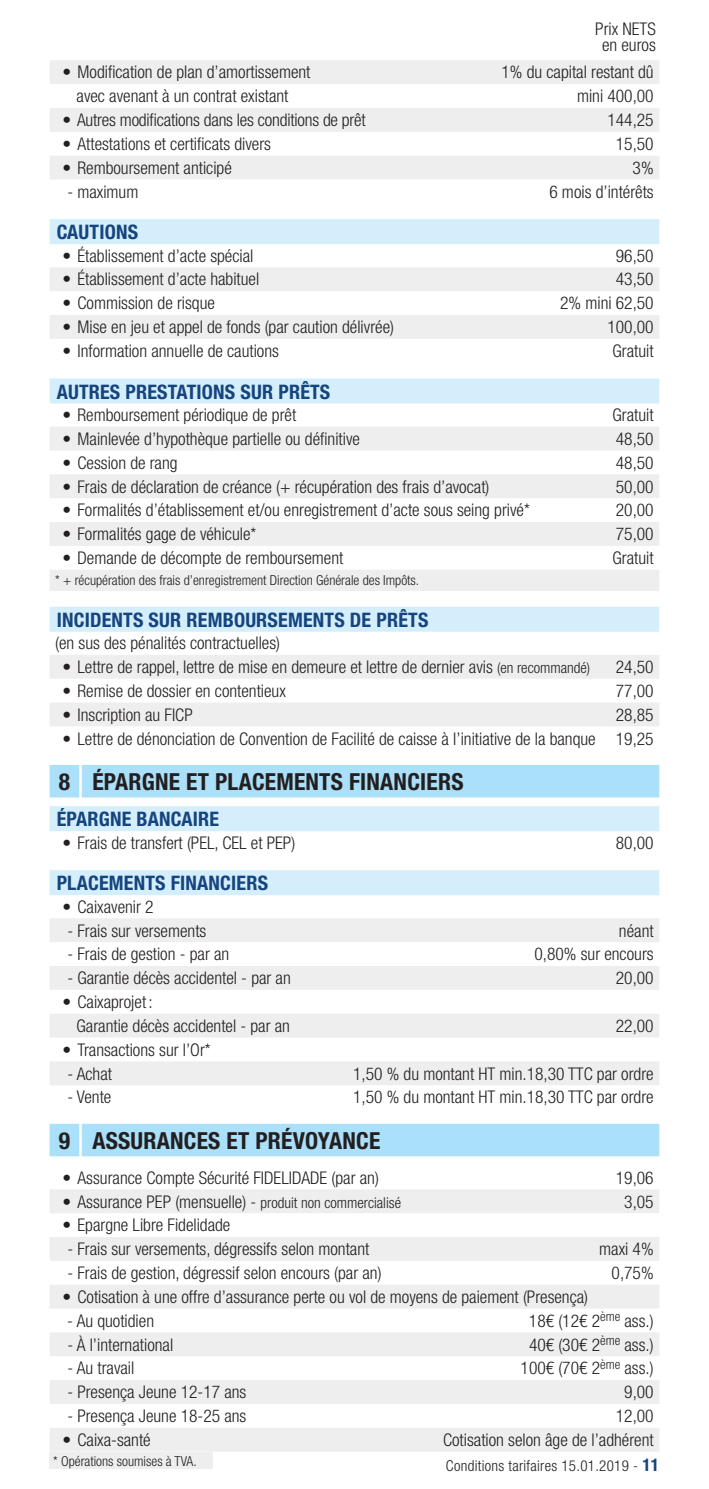
<style>
.page{position:relative;width:709px;height:1489px;background:#fff}
.page>*{position:absolute;margin:0;border:0;box-sizing:border-box;transform-origin:0 0}
.t1{font:700 condensed 23.5px "Helvetica Neue LT Std";letter-spacing:.01em;color:#231f20}
.t2{font:700 condensed 20px "Helvetica Neue LT Std";letter-spacing:.01em;color:#16447f}
.t3{font:300 condensed 17.5px/16.2px "Helvetica Neue LT Std";color:#231f20;text-align:center}
.t4{font:300 condensed 15px "Helvetica Neue LT Std";letter-spacing:.02em;color:#231f20}
.t5{font:300 condensed 13.75px "Helvetica Neue LT Std";color:#231f20}
.s1{font-size:15px}
.s2{font-weight:700;font-size:17.5px;color:#16447f}
</style>
<div class="page">
<div style="left:50px;top:1451px;width:163px;height:17px;background:#eeeeef"></div>
<svg style="left:50px;top:60px;width:609px;height:119px;fill:#eeeeef"></svg>
<div style="left:50px;top:219px;width:609px;height:25px;background:#d4effb"></div>
<svg style="left:50px;top:267px;width:609px;height:72px;fill:#eeeeef"></svg>
<div style="left:50px;top:378px;width:609px;height:25px;background:#d4effb"></div>
<svg style="left:50px;top:427px;width:609px;height:164px;fill:#eeeeef"></svg>
<div style="left:50px;top:606px;width:609px;height:25px;background:#d4effb"></div>
<svg style="left:50px;top:655px;width:609px;height:71px;fill:#eeeeef"></svg>
<div style="left:50px;top:765px;width:29px;height:32px;background:#aae0f9"></div>
<div style="left:82px;top:765px;width:577px;height:32px;background:#aae0f9"></div>
<div style="left:50px;top:806px;width:609px;height:25px;background:#d4effb"></div>
<div style="left:50px;top:870px;width:609px;height:25px;background:#d4effb"></div>
<svg style="left:50px;top:918px;width:609px;height:119px;fill:#eeeeef"></svg>
<div style="left:50px;top:1061px;width:609px;height:24px;background:#eeeeef"></div>
<div style="left:50px;top:1123px;width:29px;height:33px;background:#aae0f9"></div>
<div style="left:82px;top:1123px;width:577px;height:33px;background:#aae0f9"></div>
<svg style="left:50px;top:1189px;width:609px;height:214px;fill:#eeeeef"></svg>
<div style="left:50px;top:1428px;width:609px;height:23px;background:#eeeeef"></div>
<p class="t3" style="left:595px;top:21px;width:62px">Prix NETS en euros</p>
<p class="t3" style="left:62px;top:64px;width:250px">• Modification de plan d’amortissement</p>
<p class="t3" style="left:501px;top:64px;width:154px">1% du capital restant dû</p>
<p class="t3" style="left:77px;top:88px;width:213px">avec avenant à un contrat existant</p>
<p class="t3" style="left:577px;top:88px;width:78px">mini 400,00</p>
<p class="t3" style="left:62px;top:112px;width:305px">• Autres modifications dans les conditions de prêt</p>
<p class="t3" style="left:607px;top:112px;width:48px">144,25</p>
<p class="t3" style="left:62px;top:135px;width:210px">• Attestations et certificats divers</p>
<p class="t3" style="left:616px;top:135px;width:39px">15,50</p>
<p class="t3" style="left:62px;top:159px;width:171px">• Remboursement anticipé</p>
<p class="t3" style="left:632px;top:159px;width:23px">3%</p>
<p class="t3" style="left:67px;top:183px;width:72px">- maximum</p>
<p class="t3" style="left:549px;top:183px;width:106px">6 mois d’intérêts</p>
<p class="t2" style="left:57px;top:220px;width:81px">CAUTIONS</p>
<p class="t3" style="left:62px;top:247px;width:192px">• Établissement d’acte spécial</p>
<p class="t3" style="left:616px;top:247px;width:39px">96,50</p>
<p class="t3" style="left:62px;top:271px;width:198px">• Établissement d’acte habituel</p>
<p class="t3" style="left:616px;top:271px;width:39px">43,50</p>
<p class="t3" style="left:62px;top:295px;width:154px">• Commission de risque</p>
<p class="t3" style="left:560px;top:295px;width:95px">2% mini 62,50</p>
<p class="t3" style="left:62px;top:319px;width:333px">• Mise en jeu et appel de fonds (par caution délivrée)</p>
<p class="t3" style="left:607px;top:319px;width:48px">100,00</p>
<p class="t3" style="left:62px;top:342px;width:218px">• Information annuelle de cautions</p>
<p class="t3" style="left:612px;top:342px;width:43px">Gratuit</p>
<p class="t2" style="left:57px;top:379px;width:274px">AUTRES PRESTATIONS SUR PRÊTS</p>
<p class="t3" style="left:62px;top:406px;width:235px">• Remboursement périodique de prêt</p>
<p class="t3" style="left:612px;top:406px;width:43px">Gratuit</p>
<p class="t3" style="left:62px;top:430px;width:299px">• Mainlevée d’hypothèque partielle ou définitive</p>
<p class="t3" style="left:616px;top:430px;width:39px">48,50</p>
<p class="t3" style="left:62px;top:454px;width:117px">• Cession de rang</p>
<p class="t3" style="left:616px;top:454px;width:39px">48,50</p>
<p class="t3" style="left:62px;top:478px;width:428px">• Frais de déclaration de créance (+ récupération des frais d’avocat)</p>
<p class="t3" style="left:616px;top:478px;width:39px">50,00</p>
<p class="t3" style="left:62px;top:502px;width:469px">• Formalités d’établissement et/ou enregistrement d’acte sous seing privé*</p>
<p class="t3" style="left:616px;top:502px;width:39px">20,00</p>
<p class="t3" style="left:62px;top:525px;width:195px">• Formalités gage de véhicule*</p>
<p class="t3" style="left:616px;top:525px;width:39px">75,00</p>
<p class="t3" style="left:62px;top:549px;width:282px">• Demande de décompte de remboursement</p>
<p class="t3" style="left:612px;top:549px;width:43px">Gratuit</p>
<p class="t5" style="left:55px;top:572px;width:365px">* + récupération des frais d’enregistrement Direction Générale des Impôts.</p>
<p class="t2" style="left:57px;top:607px;width:372px">INCIDENTS SUR REMBOURSEMENTS DE PRÊTS</p>
<p class="t3" style="left:55px;top:634px;width:226px">(en sus des pénalités contractuelles)</p>
<p class="t3" style="left:62px;top:658px;width:529px">• Lettre de rappel, lettre de mise en demeure et lettre de dernier avis <span class="s1">(en recommandé)</span></p>
<p class="t3" style="left:616px;top:658px;width:39px">24,50</p>
<p class="t3" style="left:62px;top:682px;width:225px">• Remise de dossier en contentieux</p>
<p class="t3" style="left:616px;top:682px;width:39px">77,00</p>
<p class="t3" style="left:62px;top:706px;width:132px">• Inscription au FICP</p>
<p class="t3" style="left:616px;top:706px;width:39px">28,85</p>
<p class="t3" style="left:62px;top:730px;width:593px">• Lettre de dénonciation de Convention de Facilité de caisse à l’initiative de la banque 19,25</p>
<h1 class="t1" style="left:59px;top:767px;width:404px">8 ÉPARGNE ET PLACEMENTS FINANCIERS</h1>
<p class="t2" style="left:57px;top:807px;width:164px">ÉPARGNE BANCAIRE</p>
<p class="t3" style="left:62px;top:834px;width:234px">• Frais de transfert (PEL, CEL et PEP)</p>
<p class="t3" style="left:616px;top:834px;width:39px">80,00</p>
<p class="t2" style="left:57px;top:871px;width:211px">PLACEMENTS FINANCIERS</p>
<p class="t3" style="left:62px;top:898px;width:93px">• Caixavenir 2</p>
<p class="t3" style="left:67px;top:922px;width:140px">- Frais sur versements</p>
<p class="t3" style="left:619px;top:922px;width:36px">néant</p>
<p class="t3" style="left:67px;top:945px;width:163px">- Frais de gestion - par an</p>
<p class="t3" style="left:534px;top:945px;width:121px">0,80% sur encours</p>
<p class="t3" style="left:67px;top:969px;width:225px">- Garantie décès accidentel - par an</p>
<p class="t3" style="left:616px;top:969px;width:39px">20,00</p>
<p class="t3" style="left:77px;top:989px;width:215px;line-height:23.8px;text-align:left;text-indent:-14px">• Caixaprojet :<br>Garantie décès accidentel - par an</p>
<p class="t3" style="left:616px;top:1017px;width:39px">22,00</p>
<p class="t3" style="left:62px;top:1041px;width:150px">• Transactions sur l’Or*</p>
<p class="t3" style="left:67px;top:1065px;width:46px">- Achat</p>
<p class="t3" style="left:353px;top:1065px;width:302px">1,50 % du montant HT min.18,30 TTC par ordre</p>
<p class="t3" style="left:67px;top:1088px;width:46px">- Vente</p>
<p class="t3" style="left:353px;top:1088px;width:302px">1,50 % du montant HT min.18,30 TTC par ordre</p>
<h1 class="t1" style="left:59px;top:1126px;width:323px">9 ASSURANCES ET PRÉVOYANCE</h1>
<p class="t3" style="left:62px;top:1169px;width:318px">• Assurance Compte Sécurité FIDELIDADE (par an)</p>
<p class="t3" style="left:616px;top:1169px;width:39px">19,06</p>
<p class="t3" style="left:62px;top:1192px;width:340px">• Assurance PEP (mensuelle) - <span class="s1">produit non commercialisé</span></p>
<p class="t3" style="left:624px;top:1192px;width:31px">3,05</p>
<p class="t3" style="left:62px;top:1216px;width:169px">• Epargne Libre Fidelidade</p>
<p class="t3" style="left:67px;top:1240px;width:303px">- Frais sur versements, dégressifs selon montant</p>
<p class="t3" style="left:599px;top:1240px;width:56px">maxi 4%</p>
<p class="t3" style="left:67px;top:1264px;width:316px">- Frais de gestion, dégressif selon encours (par an)</p>
<p class="t3" style="left:611px;top:1264px;width:44px">0,75%</p>
<p class="t3" style="left:62px;top:1288px;width:527px">• Cotisation à une offre d’assurance perte ou vol de moyens de paiement (Presença)</p>
<p class="t3" style="left:67px;top:1312px;width:88px">- Au quotidien</p>
<p class="t3" style="left:529px;top:1312px;width:126px">18€ (12€ 2<sup>ème</sup> ass.)</p>
<p class="t3" style="left:67px;top:1335px;width:107px">- À l’international</p>
<p class="t3" style="left:529px;top:1335px;width:126px">40€ (30€ 2<sup>ème</sup> ass.)</p>
<p class="t3" style="left:67px;top:1359px;width:69px">- Au travail</p>
<p class="t3" style="left:520px;top:1359px;width:135px">100€ (70€ 2<sup>ème</sup> ass.)</p>
<p class="t3" style="left:67px;top:1383px;width:180px">- Presença Jeune 12-17 ans</p>
<p class="t3" style="left:624px;top:1383px;width:31px">9,00</p>
<p class="t3" style="left:67px;top:1407px;width:180px">- Presença Jeune 18-25 ans</p>
<p class="t3" style="left:616px;top:1407px;width:39px">12,00</p>
<p class="t3" style="left:62px;top:1431px;width:90px">• Caixa-santé</p>
<p class="t3" style="left:443px;top:1431px;width:212px">Cotisation selon âge de l’adhérent</p>
<p class="t5" style="left:53px;top:1452px;width:145px">* Opérations soumises à TVA.</p>
<p class="t4" style="left:446px;top:1456px;width:215px">Conditions tarifaires 15.01.2019 - <span class="s2">11</span></p>
</div>
